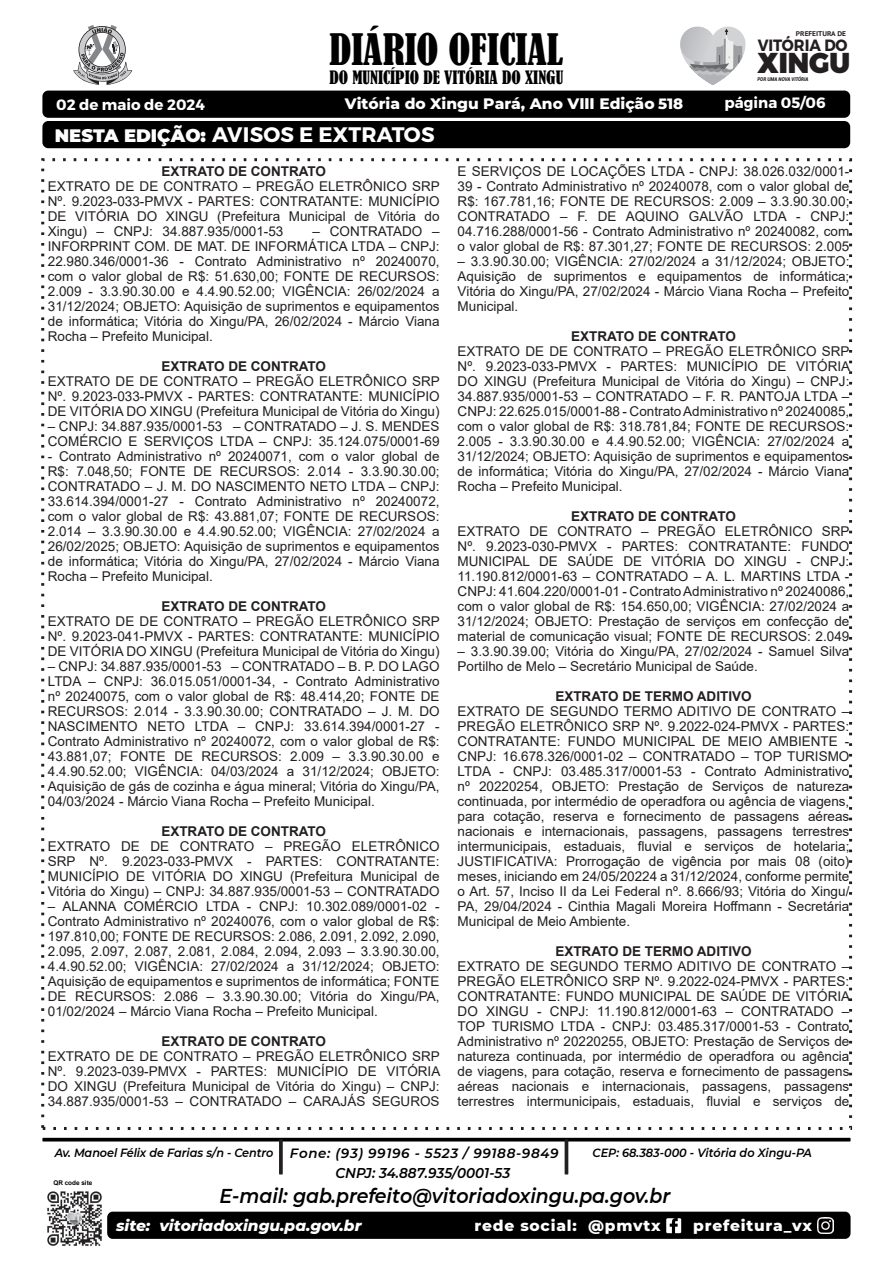
<style>
.page{position:relative;width:893px;height:1263px;background:#fff}
.page>*{position:absolute;margin:0;border:0;box-sizing:border-box;transform-origin:0 0}
.t1{font:condensed 40.65px "Bernard";color:#000}
.t2{font:900 28.65px "Montserrat";color:#231f20;scale:.95 1}
.t3{font:700 21px "Montserrat";letter-spacing:.01em;color:#fff}
.t4{font:italic 600 20.1px "Montserrat";color:#000;scale:.95 1}
.t5{font:900 18px "Montserrat";color:#fff}
.t6{font:condensed 17.25px "Bernard";color:#000}
.t7{font:700 16.35px "Montserrat";color:#231f20;scale:.91 1}
.t8{font:800 15.45px "Montserrat";color:#fff}
.t9{font:800 15.45px "Montserrat";letter-spacing:.05em;color:#fff}
.t10{font:italic 800 15.45px "Montserrat";color:#fff}
.t11{font:700 15px "Montserrat";color:#fff}
.t12{font:italic 600 14.25px "Montserrat";color:#000;scale:.95 1}
.t13{font:13.5px/15px "Arial";color:#231f20;text-align:justify}
.t14{font:700 13.5px "Arial";color:#231f20}
.t15{font:italic 600 11.85px "Montserrat";color:#000;scale:.95 1}
.t16{font:700 6.75px "PT Sans";color:#231f20;scale:1.09 1}
.t17{font:700 6.45px "Arial";color:#000}
.t18{font:italic 900 5.25px "Roboto";color:#231f20;scale:.87 1}
.s1{font-size:15px}
.s2{font-size:13.35px}
</style>
<div class="page">
<div style="left:107px;top:1212px;width:743px;height:27px;background:#000;border-radius:6px"></div>
<hr style="left:42px;top:1138px;width:808px;height:3px;background:#000">
<svg style="left:680px;top:27px;width:65px;height:58px"></svg>
<img style="left:47px;top:1191px;width:55px;height:55px">
<div style="left:42px;top:121px;width:808px;height:27px;background:#000;border-radius:6px"></div>
<div style="left:42px;top:91px;width:808px;height:27px;background:#000;border-radius:6px"></div>
<svg style="left:73px;top:25px;width:59px;height:60px"></svg>
<svg style="left:279px;top:1139px;width:4px;height:35px"></svg>
<hr style="left:565px;top:1139px;width:3px;height:35px;background:#231f20">
<img style="left:818px;top:1218px;width:16px;height:15px">
<svg style="left:666px;top:1218px;width:15px;height:15px"></svg>
<h1 class="t1" style="left:329px;top:26px;width:236px">DIÁRIO OFICIAL</h1>
<p class="t6" style="left:330px;top:67px;width:235px">DO MUNICÍPIO DE VITÓRIA DO XINGU</p>
<p class="t16" style="left:796px;top:29px;width:47px">PREFEITURA DE</p>
<p class="t7" style="left:758px;top:35px;width:100px">VITÓRIA DO</p>
<p class="t18" style="left:757px;top:75px;width:60px">POR UMA NOVA VITÓRIA</p>
<h2 class="t2" style="left:758px;top:45px;width:99px">XINGU</h2>
<p class="t11" style="left:56px;top:95px;width:150px">02 de maio de 2024</p>
<p class="t11" style="left:725px;top:93px;width:103px">página 05/06</p>
<p class="t8" style="left:345px;top:93px;width:340px">Vitória do Xingu Pará, Ano VIII Edição <span class="s1">518</span></p>
<h3 class="t3" style="left:212px;top:122px;width:224px">AVISOS E EXTRATOS</h3>
<h3 class="t5" style="left:55px;top:122px;width:153px">NESTA EDIÇÃO:</h3>
<p class="t14" style="left:161px;top:161px;width:166px">EXTRATO DE CONTRATO</p>
<p class="t13" style="left:48px;top:178px;width:393px">EXTRATO DE DE CONTRATO – PREGÃO ELETRÔNICO SRP Nº. 9.2023-033-PMVX - PARTES: CONTRATANTE: MUNICÍPIO DE VITÓRIA DO XINGU (Prefeitura Municipal de Vitória do Xingu) – CNPJ: 34.887.935/0001-53</p>
<p class="t13" style="left:48px;top:223px;width:393px;text-indent:265px">– CONTRATADO – INFORPRINT COM. DE MAT. DE INFORMÁTICA LTDA – CNPJ:<br>22.980.346/0001-36 - Contrato Administrativo nº 20240070, com o valor global de R$: 51.630,00; FONTE DE RECURSOS:<br>2.009 - 3.3.90.30.00 e 4.4.90.52.00; VIGÊNCIA: 26/02/2024 a 31/12/2024; OBJETO: Aquisição de suprimentos e equipamentos de informática; Vitória do Xingu/PA, 26/02/2024 - Márcio Viana Rocha – Prefeito Municipal.</p>
<p class="t14" style="left:161px;top:356px;width:166px">EXTRATO DE CONTRATO</p>
<p class="t13" style="left:48px;top:373px;width:393px">EXTRATO DE DE CONTRATO – PREGÃO ELETRÔNICO SRP Nº. 9.2023-033-PMVX - PARTES: CONTRATANTE: MUNICÍPIO DE VITÓRIA DO XINGU (Prefeitura Municipal de Vitória do Xingu)</p>
<p class="t13" style="left:48px;top:418px;width:393px">– CNPJ: 34.887.935/0001-53 – CONTRATADO – J. S. MENDES<br>COMÉRCIO E SERVIÇOS LTDA – CNPJ: 35.124.075/0001-69</p>
<p class="t13" style="left:48px;top:448px;width:393px">- Contrato Administrativo nº 20240071, com o valor global de R$: 7.048,50; FONTE DE RECURSOS: 2.014 - 3.3.90.30.00; CONTRATADO – J. M. DO NASCIMENTO NETO LTDA – CNPJ:<br>33.614.394/0001-27 - Contrato Administrativo nº 20240072, com o valor global de R$: 43.881,07; FONTE DE RECURSOS:<br>2.014 – 3.3.90.30.00 e 4.4.90.52.00; VIGÊNCIA: 27/02/2024 a 26/02/2025; OBJETO: Aquisição de suprimentos e equipamentos de informática; Vitória do Xingu/PA, 27/02/2024 - Márcio Viana Rocha – Prefeito Municipal.</p>
<p class="t14" style="left:161px;top:596px;width:166px">EXTRATO DE CONTRATO</p>
<p class="t13" style="left:48px;top:613px;width:393px">EXTRATO DE DE CONTRATO – PREGÃO ELETRÔNICO SRP Nº. 9.2023-041-PMVX - PARTES: CONTRATANTE: MUNICÍPIO DE VITÓRIA DO XINGU (Prefeitura Municipal de Vitória do Xingu)</p>
<p class="t13" style="left:48px;top:658px;width:393px">– CNPJ: 34.887.935/0001-53 – CONTRATADO – B. P. DO LAGO LTDA – CNPJ: 36.015.051/0001-34, - Contrato Administrativo nº 20240075, com o valor global de R$: 48.414,20; FONTE DE RECURSOS: 2.014 - 3.3.90.30.00; CONTRATADO – J. M. DO NASCIMENTO NETO LTDA – CNPJ: 33.614.394/0001-27 - Contrato Administrativo nº 20240072, com o valor global de R$:<br>43.881,07; FONTE DE RECURSOS: 2.009 – 3.3.90.30.00 e 4.4.90.52.00; VIGÊNCIA: 04/03/2024 a 31/12/2024; OBJETO:<br>Aquisição de gás de cozinha e água mineral; Vitória do Xingu/PA, 04/03/2024 - Márcio Viana Rocha – Prefeito Municipal.</p>
<p class="t14" style="left:161px;top:821px;width:166px">EXTRATO DE CONTRATO</p>
<p class="t13" style="left:48px;top:838px;width:393px">EXTRATO DE DE CONTRATO – PREGÃO ELETRÔNICO SRP Nº. 9.2023-033-PMVX - PARTES: CONTRATANTE:<br>MUNICÍPIO DE VITÓRIA DO XINGU (Prefeitura Municipal de Vitória do Xingu) – CNPJ: 34.887.935/0001-53 – CONTRATADO</p>
<p class="t13" style="left:48px;top:898px;width:393px">– ALANNA COMÉRCIO LTDA - CNPJ: 10.302.089/0001-02 - Contrato Administrativo nº 20240076, com o valor global de R$:<br>197.810,00; FONTE DE RECURSOS: 2.086, 2.091, 2.092, 2.090, 2.095, 2.097, 2.087, 2.081, 2.084, 2.094, 2.093 – 3.3.90.30.00, 4.4.90.52.00; VIGÊNCIA: 27/02/2024 a 31/12/2024; OBJETO:<br>Aquisição de equipamentos e suprimentos de informática; FONTE DE RECURSOS: 2.086 – 3.3.90.30.00; Vitória do Xingu/PA, 01/02/2024 – Márcio Viana Rocha – Prefeito Municipal.</p>
<p class="t14" style="left:161px;top:1031px;width:166px">EXTRATO DE CONTRATO</p>
<p class="t13" style="left:48px;top:1048px;width:394px">EXTRATO DE DE CONTRATO – PREGÃO ELETRÔNICO SRP Nº. 9.2023-039-PMVX - PARTES: MUNICÍPIO DE VITÓRIA DO XINGU (Prefeitura Municipal de Vitória do Xingu) – CNPJ:<br>34.887.935/0001-53 – CONTRATADO – CARAJÁS SEGUROS</p>
<p class="t13" style="left:458px;top:163px;width:393px">E SERVIÇOS DE LOCAÇÕES LTDA - CNPJ: 38.026.032/0001- 39 - Contrato Administrativo nº 20240078, com o valor global de R$: 167.781,16; FONTE DE RECURSOS: 2.009 – 3.3.90.30.00; CONTRATADO – F. DE AQUINO GALVÃO LTDA - CNPJ:<br>04.716.288/0001-56 - Contrato Administrativo nº 20240082, com o valor global de R$: 87.301,27; FONTE DE RECURSOS: 2.005</p>
<p class="t13" style="left:458px;top:253px;width:393px">– 3.3.90.30.00; VIGÊNCIA: 27/02/2024 a 31/12/2024; OBJETO:<br>Aquisição de suprimentos e equipamentos de informática; Vitória do Xingu/PA, 27/02/2024 - Márcio Viana Rocha – Prefeito Municipal.</p>
<p class="t14" style="left:571px;top:326px;width:166px">EXTRATO DE CONTRATO</p>
<p class="t13" style="left:458px;top:343px;width:394px">EXTRATO DE DE CONTRATO – PREGÃO ELETRÔNICO SRP Nº. 9.2023-033-PMVX - PARTES: MUNICÍPIO DE VITÓRIA DO XINGU (Prefeitura Municipal de Vitória do Xingu) – CNPJ:<br>34.887.935/0001-53 – CONTRATADO – F. R. PANTOJA LTDA – CNPJ: 22.625.015/0001-88 - Contrato Administrativo nº 20240085, com o valor global de R$: 318.781,84; FONTE DE RECURSOS:<br>2.005 - 3.3.90.30.00 e 4.4.90.52.00; VIGÊNCIA: 27/02/2024 a 31/12/2024; OBJETO: Aquisição de suprimentos e equipamentos de informática; Vitória do Xingu/PA, 27/02/2024 - Márcio Viana Rocha – Prefeito Municipal.</p>
<p class="t14" style="left:571px;top:506px;width:166px">EXTRATO DE CONTRATO</p>
<p class="t13" style="left:458px;top:523px;width:394px">EXTRATO DE CONTRATO – PREGÃO ELETRÔNICO SRP Nº. 9.2023-030-PMVX - PARTES: CONTRATANTE: FUNDO MUNICIPAL DE SAÚDE DE VITÓRIA DO XINGU - CNPJ:<br>11.190.812/0001-63 – CONTRATADO – A. L. MARTINS LTDA - CNPJ: 41.604.220/0001-01 - Contrato Administrativo nº 20240086, com o valor global de R$: 154.650,00; VIGÊNCIA: 27/02/2024 a 31/12/2024; OBJETO: Prestação de serviços em confecção de material de comunicação visual; FONTE DE RECURSOS: 2.049</p>
<p class="t13" style="left:458px;top:643px;width:393px">– 3.3.90.39.00; Vitória do Xingu/PA, 27/02/2024 - Samuel Silva<br>Portilho de Melo – Secretário Municipal de Saúde.</p>
<p class="t14" style="left:555px;top:686px;width:198px">EXTRATO DE TERMO ADITIVO</p>
<p class="t13" style="left:458px;top:703px;width:393px">EXTRATO DE SEGUNDO TERMO ADITIVO DE CONTRATO – PREGÃO ELETRÔNICO SRP Nº. 9.2022-024-PMVX - PARTES:<br>CONTRATANTE: FUNDO MUNICIPAL DE MEIO AMBIENTE - CNPJ: 16.678.326/0001-02 – CONTRATADO – TOP TURISMO LTDA - CNPJ: 03.485.317/0001-53 - Contrato Administrativo nº 20220254, OBJETO: Prestação de Serviços de natureza continuada, por intermédio de operadfora ou agência de viagens, para cotação, reserva e fornecimento de passagens aéreas nacionais e internacionais, passagens, passagens terrestres intermunicipais, estaduais, fluvial e serviços de hotelaria; JUSTIFICATIVA: Prorrogação de vigência por mais 08 (oito) meses, iniciando em 24/05/20224 a 31/12/2024, conforme permite o Art. 57, Inciso II da Lei Federal nº. 8.666/93; Vitória do Xingu/ PA, 29/04/2024 - Cinthia Magali Moreira Hoffmann - Secretária Municipal de Meio Ambiente.</p>
<p class="t14" style="left:555px;top:941px;width:198px">EXTRATO DE TERMO ADITIVO</p>
<p class="t13" style="left:458px;top:958px;width:394px">EXTRATO DE SEGUNDO TERMO ADITIVO DE CONTRATO – PREGÃO ELETRÔNICO SRP Nº. 9.2022-024-PMVX - PARTES:<br>CONTRATANTE: FUNDO MUNICIPAL DE SAÚDE DE VITÓRIA DO XINGU - CNPJ: 11.190.812/0001-63 – CONTRATADO – TOP TURISMO LTDA - CNPJ: 03.485.317/0001-53 - Contrato Administrativo nº 20220255, OBJETO: Prestação de Serviços de natureza continuada, por intermédio de operadfora ou agência de viagens, para cotação, reserva e fornecimento de passagens aéreas nacionais e internacionais, passagens, passagens terrestres intermunicipais, estaduais, fluvial e serviços de</p>
<p class="t15" style="left:55px;top:1144px;width:532px">Av. Manoel Félix de Farias s/n - Centro <span class="s2">Fone: (93) 99196 - 5523 / 99188-9849</span></p>
<p class="t15" style="left:592px;top:1144px;width:232px">CEP: 68.383-000 - Vitória do Xingu-PA</p>
<p class="t12" style="left:335px;top:1163px;width:185px">CNPJ: 34.887.935/0001-53</p>
<h3 class="t4" style="left:220px;top:1182px;width:476px">E-mail: gab.prefeito@vitoriadoxingu.pa.gov.br</h3>
<p class="t10" style="left:116px;top:1214px;width:247px">site: vitoriadoxingu.pa.gov.br</p>
<p class="t9" style="left:474px;top:1214px;width:188px">rede social: @pmvtx</p>
<p class="t9" style="left:693px;top:1214px;width:120px">prefeitura_vx</p>
<p class="t17" style="left:53px;top:1178px;width:40px">QR code site</p>
</div>
